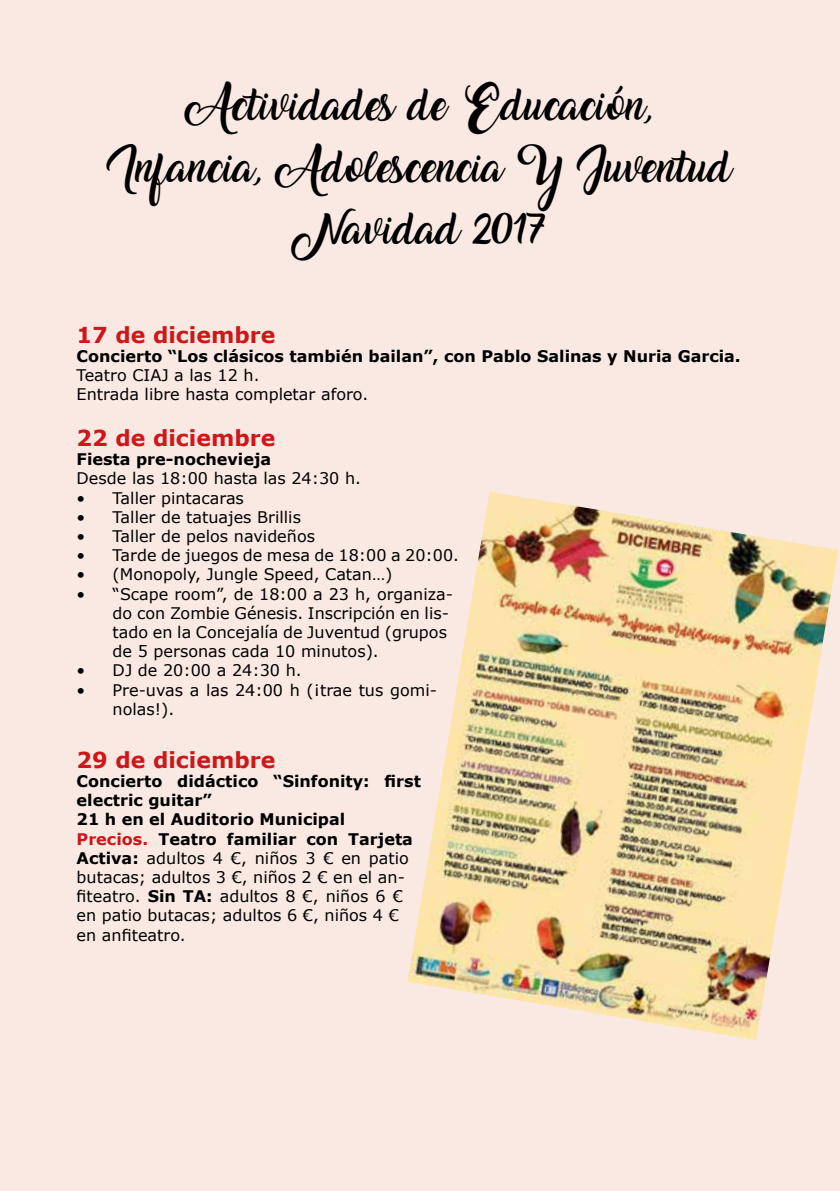
<style>
.page{position:relative;width:840px;height:1191px;background:#fff}
.page>*{position:absolute;margin:0;border:0;box-sizing:border-box;transform-origin:0 0}
.t1{font:28px "Amarillo";color:#000}
.t2{font:700 22px "Verdana";color:#cd171a}
.t3{font:16px/19.2px "Verdana";color:#000}
.t4{font:700 16px "Verdana";color:#000}
.s1{font-weight:700}
.s2{font-weight:700;color:#cd171a}
</style>
<div class="page">
<div style="left:0;top:0;width:839px;height:1191px;background:#fae9e2"></div>
<img style="left:407px;top:492px;width:430px;height:548px">
<h1 class="t1" style="left:185px;top:94px;width:468px">Actividades de Educación,</h1>
<h1 class="t1" style="left:106px;top:156px;width:626px">Infancia, Adolescencia Y Juventud</h1>
<h1 class="t1" style="left:292px;top:218px;width:254px">Navidad 2017</h1>
<h2 class="t2" style="left:77px;top:320px;width:200px">17 de diciembre</h2>
<p class="t4" style="left:77px;top:346px;width:665px">Concierto “Los clásicos también bailan”, con Pablo Salinas y Nuria Garcia.</p>
<p class="t3" style="left:77px;top:366px;width:293px">Teatro CIAJ a las 12 h.<br>Entrada libre hasta completar aforo.</p>
<h2 class="t2" style="left:77px;top:424px;width:200px">22 de diciembre</h2>
<p class="t4" style="left:77px;top:449px;width:196px">Fiesta pre-nochevieja</p>
<p class="t3" style="left:77px;top:469px;width:286px">Desde las 18:00 hasta las 24:30 h.</p>
<p class="t3" style="left:77px;top:488px;width:169px">• Taller pintacaras</p>
<p class="t3" style="left:77px;top:507px;width:226px">• Taller de tatuajes Brillis</p>
<p class="t3" style="left:77px;top:527px;width:240px">• Taller de pelos navideños</p>
<p class="t3" style="left:77px;top:546px;width:384px">• Tarde de juegos de mesa de 18:00 a 20:00.</p>
<p class="t3" style="left:77px;top:565px;width:317px">• (Monopoly, Jungle Speed, Catan…)</p>
<p class="t3" style="left:113px;top:584px;width:341px;text-indent:-36px">• “Scape room”, de 18:00 a 23 h, organiza&shy;do con Zombie Génesis. Inscripción en lis&shy;tado en la Concejalía de Juventud (grupos de 5 personas cada 10 minutos).</p>
<p class="t3" style="left:77px;top:661px;width:226px">• DJ de 20:00 a 24:30 h.</p>
<p class="t3" style="left:113px;top:680px;width:326px;text-indent:-36px">• Pre-uvas a las 24:00 h (¡trae tus gomi&shy;nolas!).</p>
<h2 class="t2" style="left:77px;top:745px;width:200px">29 de diciembre</h2>
<p class="t3" style="left:77px;top:771px;width:346px"><span class="s1">Concierto didáctico “Sinfonity: first electric guitar”<br>21 h en el Auditorio Municipal<br></span><span class="s2">Precios.</span> <span class="s1">Teatro familiar con Tarjeta<br>Activa:</span> adultos 4 €, niños 3 € en patio butacas; adultos 3 €, niños 2 € en el an&shy;fiteatro. <span class="s1">Sin TA:</span> adultos 8 €, niños 6 € en patio butacas; adultos 6 €, niños 4 € en anfiteatro.</p>
</div>
